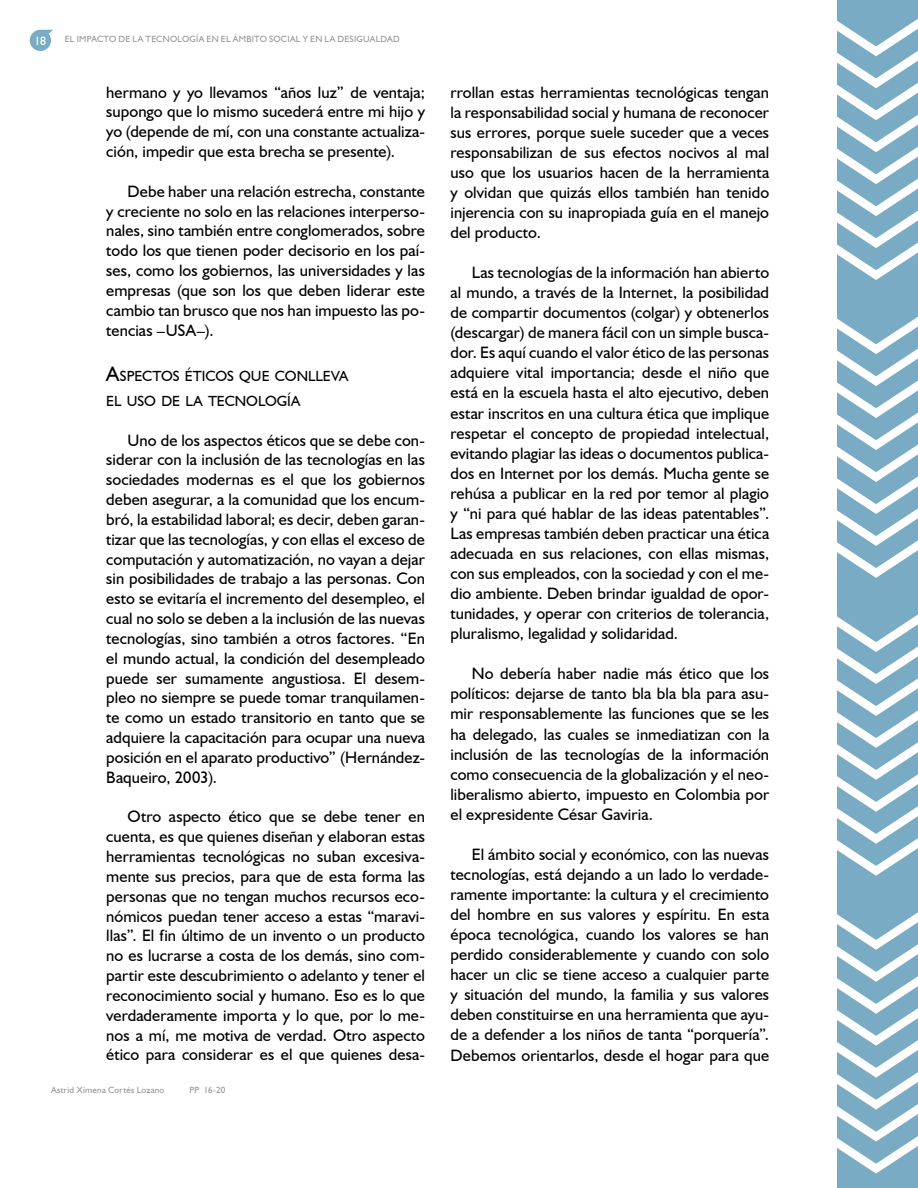
<style>
.page{position:relative;width:918px;height:1188px;background:#fff}
.page>*{position:absolute;margin:0;border:0;box-sizing:border-box;transform-origin:0 0}
.t1{font:16.5px/20.1px "Humanst 521 BT Regular";letter-spacing:.005em;color:#000;text-align:justify}
.t2{font:14.7px/25.2px "Humanst 521 BT Regular";color:#000}
.t3{font:12px "Humanst 521 BT Regular";color:#fff}
.t4{font:9px "Humanst 521 BT Regular";letter-spacing:.025em;color:#939598}
.s1{font-size:21px}
</style>
<div class="page">
<svg style="left:30px;top:30px;width:23px;height:21px"></svg>
<svg style="left:837px;top:10px;width:81px;height:1168px"></svg>
<p class="t3" style="left:35px;top:33px;width:13px">18</p>
<p class="t4" style="left:65px;top:34px;width:19px">El impacto</p>
<p class="t4" style="left:119px;top:34px;width:35px">delatecnolog</p>
<p class="t4" style="left:196px;top:34px;width:44px">íaen el ámbito</p>
<p class="t4" style="left:269px;top:34px;width:7px">social</p>
<p class="t4" style="left:303px;top:34px;width:42px">yen ladesigualdad</p>
<p class="t1" style="left:106px;top:82px;width:320px">hermano y yo llevamos “años luz” de ventaja; supongo que lo mismo sucederá entre mi hijo y yo (depende de mí, con una constante actualiza&shy;ción, impedir que esta brecha se presente).</p>
<p class="t1" style="left:106px;top:181px;width:320px;text-indent:21px">Debe haber una relación estrecha, constante y creciente no solo en las relaciones interperso&shy;nales, sino también entre conglomerados, sobre todo los que tienen poder decisorio en los paí&shy;ses, como los gobiernos, las universidades y las empresas (que son los que deben liderar este cambio tan brusco que nos han impuesto las po&shy;tencias –USA–).</p>
<p class="t2" style="left:106px;top:363px;width:243px"><span class="s1">A</span>SPECTOS ÉTICOS QUE CONLLEVA<br>EL USO DE LA TECNOLOGÍA</p>
<p class="t1" style="left:106px;top:430px;width:320px;text-indent:21px">Uno de los aspectos éticos que se debe con&shy;siderar con la inclusión de las tecnologías en las sociedades modernas es el que los gobiernos deben asegurar, a la comunidad que los encum&shy;bró, la estabilidad laboral; es decir, deben garan&shy;tizar que las tecnologías, y con ellas el exceso de computación y automatización, no vayan a dejar sin posibilidades de trabajo a las personas. Con esto se evitaría el incremento del desempleo, el cual no solo se deben a la inclusión de las nuevas tecnologías, sino también a otros factores. “En el mundo actual, la condición del desempleado puede ser sumamente angustiosa. El desem&shy;pleo no siempre se puede tomar tranquilamen&shy;te como un estado transitorio en tanto que se adquiere la capacitación para ocupar una nueva posición en el aparato productivo” (Hernández-Baqueiro, 2003).</p>
<p class="t1" style="left:106px;top:807px;width:320px;text-indent:21px">Otro aspecto ético que se debe tener en cuenta, es que quienes diseñan y elaboran estas herramientas tecnológicas no suban excesiva&shy;mente sus precios, para que de esta forma las personas que no tengan muchos recursos eco&shy;nómicos puedan tener acceso a estas “maravi&shy;llas”. El fin último de un invento o un producto no es lucrarse a costa de los demás, sino com&shy;partir este descubrimiento o adelanto y tener el reconocimiento social y humano. Eso es lo que verdaderamente importa y lo que, por lo me&shy;nos a mí, me motiva de verdad. Otro aspecto ético para considerar es el que quienes desa-</p>
<p class="t4" style="left:51px;top:1085px;width:115px">Astrid Ximena Cortés Lozano</p>
<p class="t4" style="left:189px;top:1085px;width:37px">PP 16-20</p>
<p class="t1" style="left:450px;top:82px;width:320px">rrollan estas herramientas tecnológicas tengan la responsabilidad social y humana de reconocer sus errores, porque suele suceder que a veces responsabilizan de sus efectos nocivos al mal uso que los usuarios hacen de la herramienta y olvidan que quizás ellos también han tenido injerencia con su inapropiada guía en el manejo del producto.</p>
<p class="t1" style="left:450px;top:262px;width:320px;text-indent:21px">Las tecnologías de la información han abierto al mundo, a través de la Internet, la posibilidad de compartir documentos (colgar) y obtenerlos (descargar) de manera fácil con un simple busca&shy;dor. Es aquí cuando el valor ético de las personas adquiere vital importancia; desde el niño que está en la escuela hasta el alto ejecutivo, deben estar inscritos en una cultura ética que implique respetar el concepto de propiedad intelectual, evitando plagiar las ideas o documentos publica&shy;dos en Internet por los demás. Mucha gente se rehúsa a publicar en la red por temor al plagio y “ni para qué hablar de las ideas patentables”.<br>Las empresas también deben practicar una ética adecuada en sus relaciones, con ellas mismas, con sus empleados, con la sociedad y con el me&shy;dio ambiente. Deben brindar igualdad de opor&shy;tunidades, y operar con criterios de tolerancia, pluralismo, legalidad y solidaridad.</p>
<p class="t1" style="left:450px;top:663px;width:320px;text-indent:21px">No debería haber nadie más ético que los políticos: dejarse de tanto bla bla bla para asu&shy;mir responsablemente las funciones que se les ha delegado, las cuales se inmediatizan con la inclusión de las tecnologías de la información como consecuencia de la globalización y el neo&shy;liberalismo abierto, impuesto en Colombia por el expresidente César Gaviria.</p>
<p class="t1" style="left:450px;top:844px;width:320px;text-indent:21px">El ámbito social y económico, con las nuevas tecnologías, está dejando a un lado lo verdade&shy;ramente importante: la cultura y el crecimiento del hombre en sus valores y espíritu. En esta época tecnológica, cuando los valores se han perdido considerablemente y cuando con solo hacer un clic se tiene acceso a cualquier parte y situación del mundo, la familia y sus valores deben constituirse en una herramienta que ayu&shy;de a defender a los niños de tanta “porquería”.<br>Debemos orientarlos, desde el hogar para que</p>
</div>
